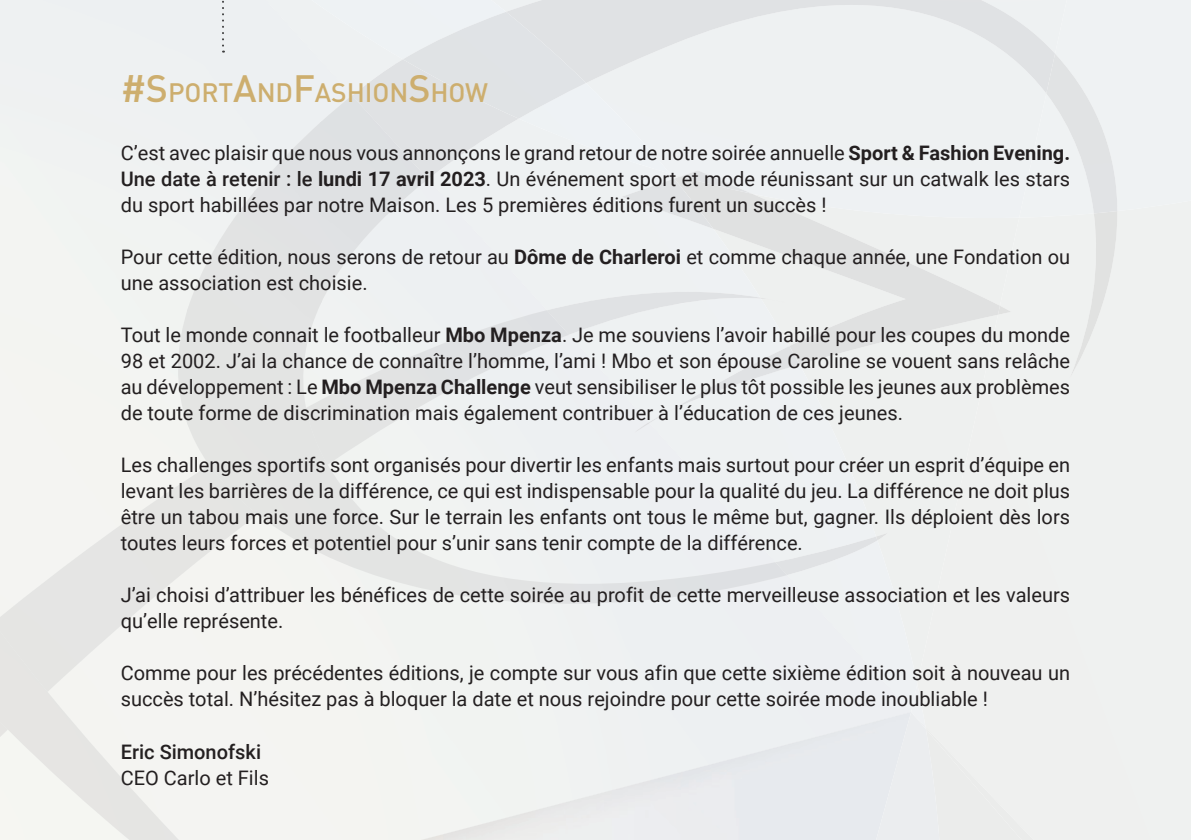
<style>
.page{position:relative;width:1191px;height:840px;background:#fff}
.page>*{position:absolute;margin:0;border:0;box-sizing:border-box;transform-origin:0 0}
.t1{font:500 26.4px "DIN";letter-spacing:-.005em;color:#cdae6e}
.t2{font:20px/26px "Roboto";color:#231f20;text-align:justify}
.t3{font:500 20px "Roboto";color:#231f20}
.s1{font-size:37.6px}
.s2{font-weight:700}
.s3{font-weight:500}
</style>
<div class="page">
<div style="left:832px;top:364px;width:85px;height:62px;background:#eef0ef"></div>
<div style="left:917px;top:217px;width:274px;height:622px;background:#eff1f0"></div>
<div style="left:939px;top:726px;width:94px;height:113px;background:#eff0ef"></div>
<img style="left:911px;top:683px;width:14px;height:28px">
<div style="left:630px;top:411px;width:71px;height:300px;background:#edf0f2"></div>
<div style="left:700px;top:628px;width:211px;height:83px;background:#edf0f2"></div>
<div style="left:700px;top:489px;width:137px;height:141px;background:#edf0f2"></div>
<div style="left:322px;top:209px;width:239px;height:281px;background:#edf0f2"></div>
<div style="left:560px;top:334px;width:71px;height:156px;background:#edf0f2"></div>
<svg style="left:700px;top:479px;width:10px;height:11px"></svg>
<div style="left:209px;top:0;width:72px;height:190px;background:#edf0f2"></div>
<div style="left:279px;top:71px;width:32px;height:50px;background:#edf0f2"></div>
<div style="left:279px;top:15px;width:32px;height:56px;background:#edf0f2"></div>
<div style="left:421px;top:711px;width:455px;height:128px;background:#edf0f1"></div>
<div style="left:876px;top:711px;width:63px;height:128px;background:#ebedef"></div>
<div style="left:491px;top:93px;width:575px;height:125px;background:#eef1f2"></div>
<div style="left:1019px;top:0;width:172px;height:217px;background:#eff2f3"></div>
<div style="left:311px;top:0;width:359px;height:173px;background:#eef1f3"></div>
<img style="left:547px;top:291px;width:74px;height:43px">
<img style="left:322px;top:310px;width:247px;height:154px">
<svg style="left:674px;top:176px;width:326px;height:188px;background:#e9ebeb"></svg>
<svg style="left:998px;top:305px;width:13px;height:9px"></svg>
<img style="left:621px;top:178px;width:178px;height:233px">
<img style="left:680px;top:170px;width:72px;height:24px">
<img style="left:648px;top:411px;width:21px;height:12px">
<img style="left:635px;top:422px;width:14px;height:10px">
<img style="left:1px;top:631px;width:178px;height:208px">
<svg style="left:876px;top:532px;width:12px;height:8px"></svg>
<svg style="left:1069px;top:211px;width:49px;height:167px"></svg>
<img style="left:775px;top:536px;width:102px;height:38px">
<img style="left:352px;top:59px;width:167px;height:120px">
<img style="left:254px;top:475px;width:201px;height:119px">
<img style="left:454px;top:562px;width:333px;height:41px">
<img style="left:187px;top:190px;width:68px;height:322px">
<img style="left:174px;top:306px;width:15px;height:121px">
<div style="left:254px;top:412px;width:81px;height:65px;background:#e3e4e3"></div>
<img style="left:254px;top:121px;width:68px;height:292px">
<img style="left:320px;top:95px;width:68px;height:209px">
<img style="left:387px;top:134px;width:41px;height:81px">
<img style="left:506px;top:0;width:549px;height:93px">
<img style="left:1046px;top:54px;width:71px;height:159px">
<img style="left:403px;top:12px;width:183px;height:107px">
<svg style="left:222px;top:0;width:2px;height:53px"></svg>
<img style="left:0;top:0;width:1px;height:839px">
<h1 class="t1" style="left:121px;top:75px;width:369px"><span class="s1">#S</span>PORT<span class="s1">A</span>ND<span class="s1">F</span>ASHION<span class="s1">S</span>HOW</h1>
<p class="t2" style="left:121px;top:139px;width:951px">C’est avec plaisir que nous vous annonçons le grand retour de notre soirée annuelle <span class="s2">Sport &amp; Fashion Evening.<br></span><span class="s3">Une date à retenir : le</span> <span class="s2">lundi 17 avril 2023</span>. Un événement sport et mode réunissant sur un catwalk les stars du sport habillées par notre Maison. Les 5 premières éditions furent un succès !</p>
<p class="t2" style="left:121px;top:243px;width:951px">Pour cette édition, nous serons de retour au <span class="s2">Dôme de Charleroi</span> et comme chaque année, une Fondation ou une association est choisie.</p>
<p class="t2" style="left:121px;top:321px;width:951px">Tout le monde connait le footballeur <span class="s2">Mbo Mpenza</span>. Je me souviens l’avoir habillé pour les coupes du monde 98 et 2002. J’ai la chance de connaître l’homme, l’ami ! Mbo et son épouse Caroline se vouent sans relâche au développement : Le <span class="s2">Mbo Mpenza Challenge</span> veut sensibiliser le plus tôt possible les jeunes aux problèmes de toute forme de discrimination mais également contribuer à l’éducation de ces jeunes.</p>
<p class="t2" style="left:121px;top:451px;width:951px">Les challenges sportifs sont organisés pour divertir les enfants mais surtout pour créer un esprit d’équipe en levant les barrières de la différence, ce qui est indispensable pour la qualité du jeu. La différence ne doit plus être un tabou mais une force. Sur le terrain les enfants ont tous le même but, gagner. Ils déploient dès lors toutes leurs forces et potentiel pour s’unir sans tenir compte de la différence.</p>
<p class="t2" style="left:121px;top:581px;width:951px">J’ai choisi d’attribuer les bénéfices de cette soirée au profit de cette merveilleuse association et les valeurs qu’elle représente.</p>
<p class="t2" style="left:121px;top:659px;width:951px">Comme pour les précédentes éditions, je compte sur vous afin que cette sixième édition soit à nouveau un succès total. N’hésitez pas à bloquer la date et nous rejoindre pour cette soirée mode inoubliable !</p>
<p class="t3" style="left:121px;top:737px;width:142px">Eric Simonofski</p>
<p class="t2" style="left:121px;top:763px;width:150px">CEO Carlo et Fils</p>
</div>
